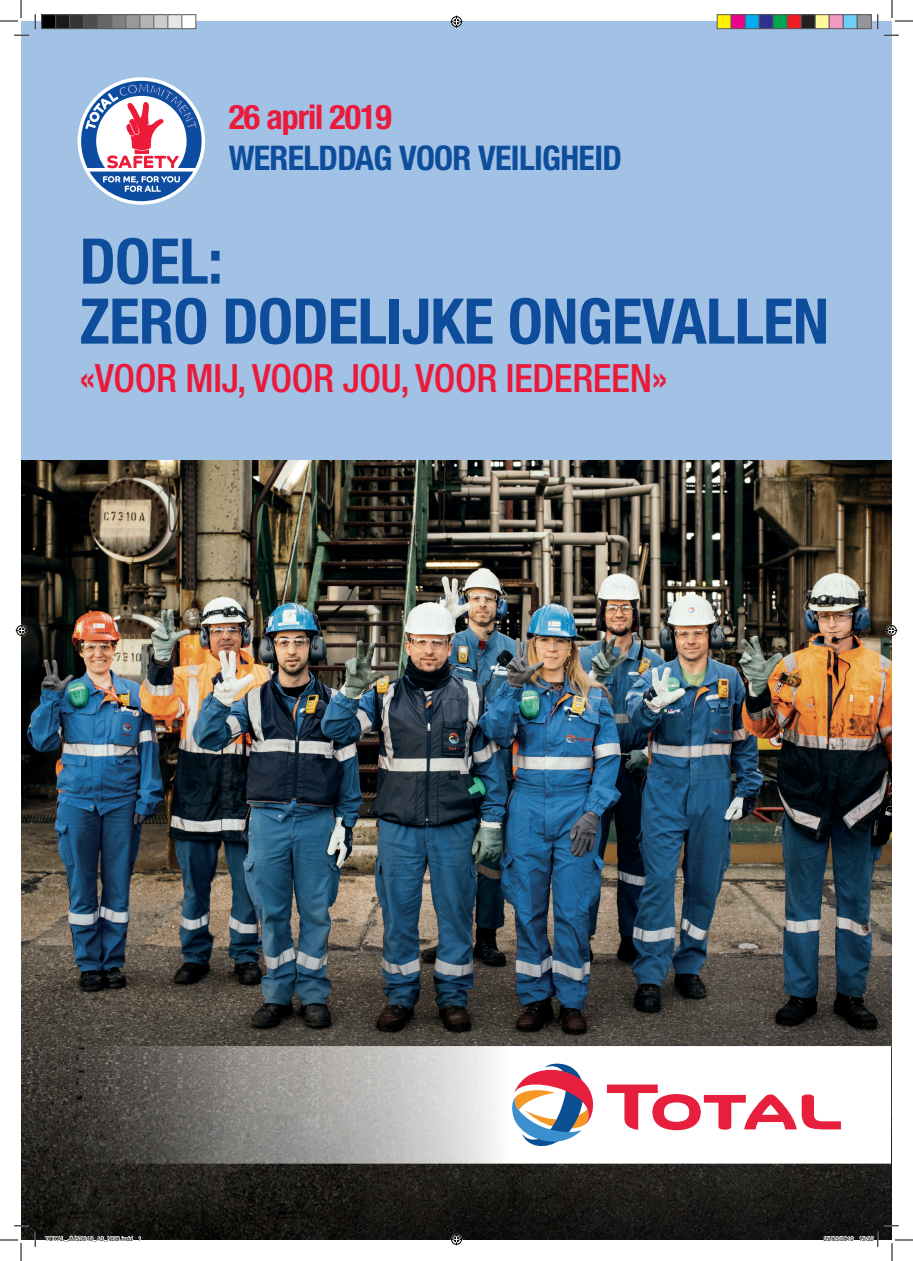
<style>
.page{position:relative;width:913px;height:1261px;background:#fff}
.page>*{position:absolute;margin:0;border:0;box-sizing:border-box;transform-origin:0 0}
.t1{font:700 condensed 63px/60px "Helvetica Neue LT Std";letter-spacing:-.01em;color:#0d4d9b}
.t2{font:500 condensed 39px "Helvetica Neue LT Std";letter-spacing:-.01em;color:#eb1a3b}
.t3{font:700 condensed 34px "Helvetica Neue LT Std";letter-spacing:-.02em;color:#0d4d9b}
.t4{font:700 condensed 34px "Helvetica Neue LT Std";letter-spacing:-.03em;color:#eb1a3b}
.t5{font:6px "Helvetica";color:#000}
</style>
<div class="page">
<div style="left:21px;top:21px;width:870px;height:1218px;background:#a1c1e5"></div>
<img style="left:21px;top:460px;width:870px;height:779px">
<div style="left:78px;top:77px;width:127px;height:128px;border:7px solid #fff;border-radius:50%"></div>
<svg style="left:81px;top:81px;width:120px;height:120px"></svg>
<svg style="left:59px;top:1046px;width:831px;height:118px;background:#b7b6b4"></svg>
<svg style="left:606px;top:1084px;width:234px;height:46px;background:#f6aab5"></svg>
<svg style="left:511px;top:1062px;width:86px;height:90px;background:#c7b1bc"></svg>
<hr style="left:890px;top:1046px;width:1px;height:117px;background:#fff">
<svg style="left:14px;top:35px;width:15px;height:1px"></svg>
<svg style="left:883px;top:35px;width:15px;height:1px"></svg>
<svg style="left:14px;top:1225px;width:15px;height:2px"></svg>
<svg style="left:35px;top:14px;width:1px;height:15px"></svg>
<svg style="left:35px;top:1232px;width:1px;height:15px"></svg>
<svg style="left:877px;top:14px;width:1px;height:15px"></svg>
<svg style="left:0;top:0;width:22px;height:22px"></svg>
<svg style="left:0;top:1239px;width:22px;height:22px"></svg>
<svg style="left:891px;top:0;width:21px;height:22px"></svg>
<svg style="left:450px;top:16px;width:12px;height:12px"></svg>
<svg style="left:450px;top:1233px;width:12px;height:12px"></svg>
<svg style="left:16px;top:624px;width:12px;height:12px"></svg>
<svg style="left:885px;top:624px;width:12px;height:12px"></svg>
<div style="left:42px;top:15px;width:14px;height:14px;background:#000"></div>
<div style="left:41px;top:14px;width:15px;height:15px;border:1px solid #595959"></div>
<div style="left:56px;top:15px;width:14px;height:14px;background:#1a1a1a"></div>
<div style="left:55px;top:14px;width:15px;height:15px;border:1px solid #595959"></div>
<div style="left:70px;top:15px;width:14px;height:14px;background:#333"></div>
<div style="left:69px;top:14px;width:15px;height:15px;border:1px solid #595959"></div>
<div style="left:84px;top:15px;width:14px;height:14px;background:#4d4d4d"></div>
<div style="left:83px;top:14px;width:15px;height:15px;border:1px solid #595959"></div>
<div style="left:98px;top:15px;width:14px;height:14px;background:#666"></div>
<div style="left:97px;top:14px;width:15px;height:15px;border:1px solid #595959"></div>
<div style="left:112px;top:15px;width:14px;height:14px;background:#808080"></div>
<div style="left:111px;top:14px;width:15px;height:15px;border:1px solid #595959"></div>
<div style="left:126px;top:15px;width:14px;height:14px;background:#999"></div>
<div style="left:125px;top:14px;width:15px;height:15px;border:1px solid #595959"></div>
<div style="left:140px;top:15px;width:14px;height:14px;background:#b3b3b3"></div>
<div style="left:139px;top:14px;width:15px;height:15px;border:1px solid #595959"></div>
<div style="left:154px;top:15px;width:14px;height:14px;background:#ccc"></div>
<div style="left:153px;top:14px;width:15px;height:15px;border:1px solid #595959"></div>
<div style="left:168px;top:15px;width:14px;height:14px;background:#e6e6e6"></div>
<div style="left:167px;top:14px;width:15px;height:15px;border:1px solid #595959"></div>
<div style="left:182px;top:15px;width:14px;height:14px;background:#fff"></div>
<div style="left:181px;top:14px;width:15px;height:15px;border:1px solid #595959"></div>
<div style="left:717px;top:15px;width:14px;height:14px;background:#fff101"></div>
<div style="left:716px;top:14px;width:15px;height:15px;border:1px solid #595959"></div>
<div style="left:731px;top:15px;width:14px;height:14px;background:#ed028c"></div>
<div style="left:730px;top:14px;width:15px;height:15px;border:1px solid #595959"></div>
<div style="left:745px;top:15px;width:14px;height:14px;background:#00aeef"></div>
<div style="left:744px;top:14px;width:15px;height:15px;border:1px solid #595959"></div>
<div style="left:759px;top:15px;width:14px;height:14px;background:#2e3092"></div>
<div style="left:758px;top:14px;width:15px;height:15px;border:1px solid #595959"></div>
<div style="left:773px;top:15px;width:14px;height:14px;background:#00a54f"></div>
<div style="left:772px;top:14px;width:15px;height:15px;border:1px solid #595959"></div>
<div style="left:787px;top:15px;width:14px;height:14px;background:#ee1d23"></div>
<div style="left:786px;top:14px;width:15px;height:15px;border:1px solid #595959"></div>
<div style="left:801px;top:15px;width:14px;height:14px;background:#231f20"></div>
<div style="left:800px;top:14px;width:15px;height:15px;border:1px solid #595959"></div>
<div style="left:815px;top:15px;width:14px;height:14px;background:#fff79a"></div>
<div style="left:814px;top:14px;width:15px;height:15px;border:1px solid #595959"></div>
<div style="left:829px;top:15px;width:14px;height:14px;background:#f499c2"></div>
<div style="left:828px;top:14px;width:15px;height:15px;border:1px solid #595959"></div>
<div style="left:843px;top:15px;width:14px;height:14px;background:#6bcff6"></div>
<div style="left:842px;top:14px;width:15px;height:15px;border:1px solid #595959"></div>
<div style="left:857px;top:15px;width:14px;height:14px;background:#939598"></div>
<div style="left:856px;top:14px;width:15px;height:15px;border:1px solid #595959"></div>
<svg style="left:45px;top:1235px;width:95px;height:5px"></svg>
<svg style="left:823px;top:1225px;width:89px;height:36px"></svg>
<h3 class="t4" style="left:228px;top:96px;width:164px">26 april 2019</h3>
<h3 class="t3" style="left:228px;top:137px;width:394px">WERELDDAG VOOR VEILIGHEID</h3>
<h1 class="t1" style="left:80px;top:230px;width:750px">DOEL:<br>ZERO DODELIJKE ONGEVALLEN</h1>
<h2 class="t2" style="left:80px;top:355px;width:589px">«VOOR MIJ, VOOR JOU, VOOR IEDEREEN»</h2>
<p class="t5" style="left:45px;top:1234px;width:98px">TOTAL_JMS2019_A3_NED.indd 1</p>
<p class="t5" style="left:823px;top:1234px;width:52px">25/03/2019 15:32</p>
</div>
